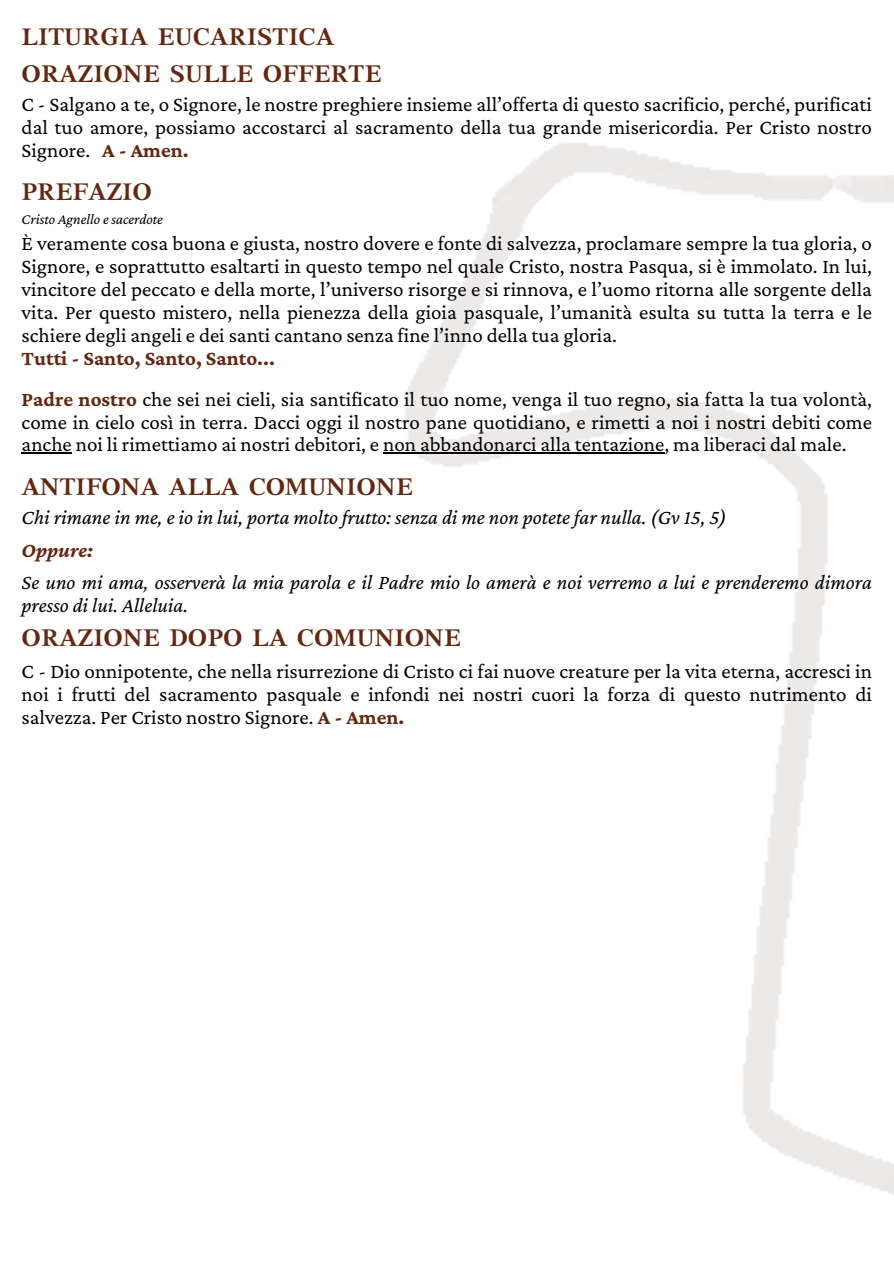
<style>
.page{position:relative;width:894px;height:1264px;background:#fff}
.page>*{position:absolute;margin:0;border:0;box-sizing:border-box;transform-origin:0 0}
.t1{font:700 24px "GFS Artemisia";color:#64260f}
.t2{font:21px/23px "Crimson Pro";color:#000;text-align:justify}
.t3{font:italic 21px/23px "Crimson Pro";color:#000}
.t4{font:italic 700 21px "Crimson Pro";color:#64260f}
.t5{font:italic 15px "Crimson Pro";color:#000}
.s1{font-weight:700;color:#64260f}
</style>
<div class="page">
<img style="left:388px;top:143px;width:505px;height:1051px">
<hr style="left:22px;top:452px;width:50px;height:1px;background:#000">
<hr style="left:383px;top:452px;width:281px;height:1px;background:#000">
<h1 class="t1" style="left:22px;top:28px;width:314px">LITURGIA EUCARISTICA</h1>
<h1 class="t1" style="left:22px;top:64px;width:361px">ORAZIONE SULLE OFFERTE</h1>
<h3 class="t2" style="left:22px;top:92px;width:851px">C - Salgano a te, o Signore, le nostre preghiere insieme all’offerta di questo sacrificio, perché, purificati dal tuo amore, possiamo accostarci al sacramento della tua grande misericordia. Per Cristo nostro Signore. <span class="s1">A - Amen.</span></h3>
<p class="t1" style="left:22px;top:183px;width:132px">PREFAZIO</p>
<h1 class="t5" style="left:22px;top:210px;width:143px">Cristo Agnello e sacerdote</h1>
<p class="t2" style="left:22px;top:231px;width:851px;text-align:left">È veramente cosa buona e giusta, nostro dovere e fonte di salvezza, proclamare sempre la tua gloria, o Signore, e soprattutto esaltarti in questo tempo nel quale Cristo, nostra Pasqua, si è immolato. In lui, vincitore del peccato e della morte, l’universo risorge e si rinnova, e l’uomo ritorna alle sorgente della vita. Per questo mistero, nella pienezza della gioia pasquale, l’umanità esulta su tutta la terra e le schiere degli angeli e dei santi cantano senza fine l’inno della tua gloria.<br><span class="s1">Tutti - Santo, Santo, Santo...</span></p>
<h3 class="t2" style="left:22px;top:387px;width:851px;line-height:22.5px"><span class="s1">Padre nostro</span> che sei nei cieli, sia santificato il tuo nome, venga il tuo regno, sia fatta la tua volontà, come in cielo così in terra. Dacci oggi il nostro pane quotidiano, e rimetti a noi i nostri debiti come anche noi li rimettiamo ai nostri debitori, e non abbandonarci alla tentazione, ma liberaci dal male.</h3>
<h3 class="t1" style="left:22px;top:478px;width:392px">ANTIFONA ALLA COMUNIONE</h3>
<h1 class="t3" style="left:22px;top:505px;width:706px">Chi rimane in me, e io in lui, porta molto frutto: senza di me non potete far nulla. (Gv 15, 5)</h1>
<h3 class="t4" style="left:22px;top:538px;width:73px">Oppure:</h3>
<h2 class="t3" style="left:22px;top:571px;width:851px">Se uno mi ama, osserverà la mia parola e il Padre mio lo amerà e noi verremo a lui e prenderemo dimora presso di lui. Alleluia.</h2>
<h3 class="t1" style="left:22px;top:629px;width:440px">ORAZIONE DOPO LA COMUNIONE</h3>
<h1 class="t2" style="left:22px;top:659px;width:851px">C - Dio onnipotente, che nella risurrezione di Cristo ci fai nuove creature per la vita eterna, accresci in noi i frutti del sacramento pasquale e infondi nei nostri cuori la forza di questo nutrimento di salvezza. Per Cristo nostro Signore. <span class="s1">A - Amen.</span></h1>
</div>
